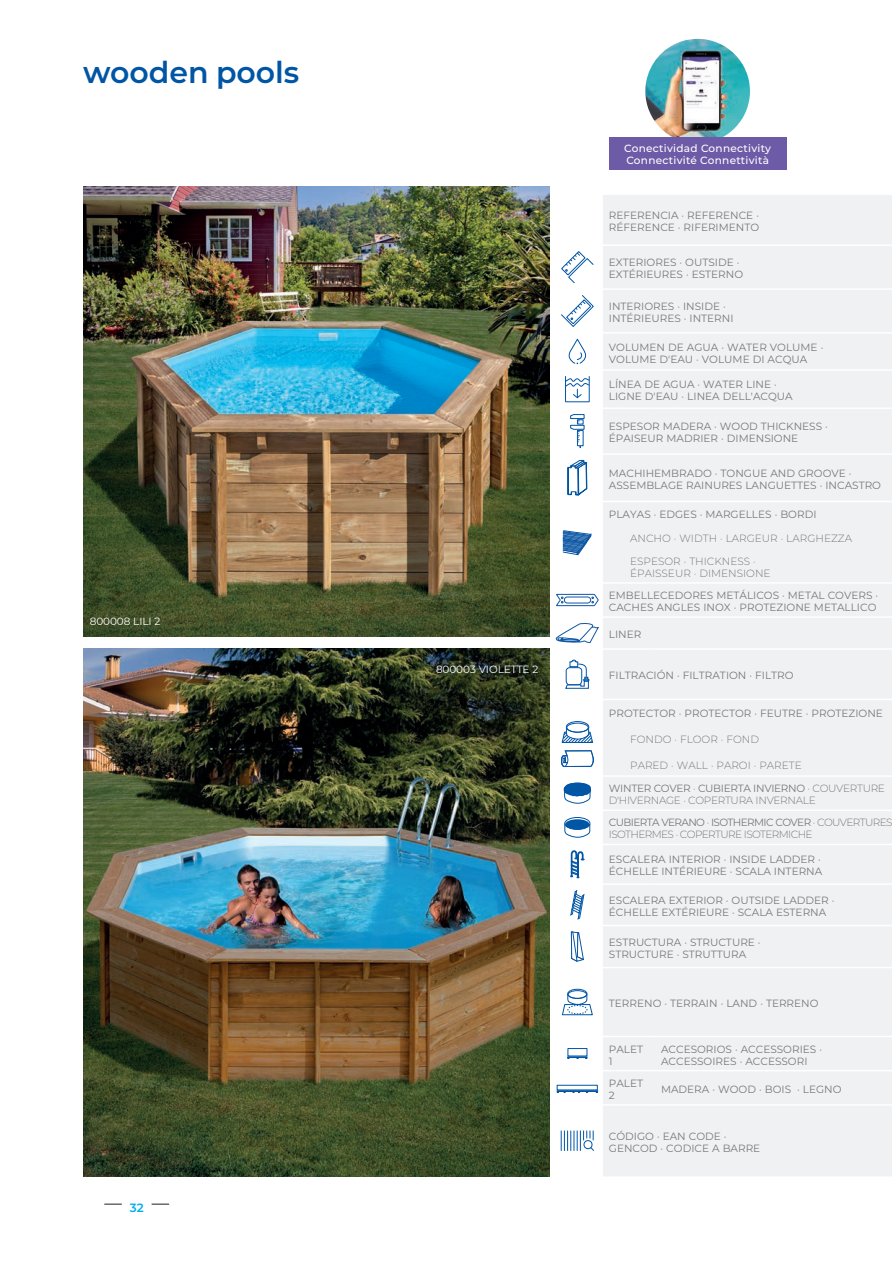
<style>
.page{position:relative;width:892px;height:1264px;background:#fff}
.page>*{position:absolute;margin:0;border:0;box-sizing:border-box;transform-origin:0 0}
.t1{font:600 30px "Montserrat";color:#0155a5}
.t2{font:600 12px "Montserrat";color:#00aeef}
.t3{font:10.5px/12px "Montserrat";color:#76797b}
.t4{font:300 10.5px/23px "Montserrat";color:#76797b}
.t5{font:300 10.5px/12px "Montserrat";letter-spacing:-.06em;color:#76797b}
.t6{font:300 10.5px/12px "Montserrat";letter-spacing:-.03em;color:#76797b}
.t7{font:500 10.5px/12.6px "Montserrat";letter-spacing:.025em;color:#fff}
.t8{font:10.5px "Montserrat";letter-spacing:-.01em;color:#fff}
.s1{font-weight:400}
</style>
<div class="page">
<svg style="left:152px;top:1203px;width:17px;height:1px"></svg>
<svg style="left:104px;top:1203px;width:18px;height:1px"></svg>
<img style="left:83px;top:186px;width:466px;height:450px">
<img style="left:83px;top:648px;width:466px;height:528px">
<div style="left:603px;top:195px;width:289px;height:981px;background:#f0f1f2"></div>
<hr style="left:603px;top:244px;width:47px;height:2px;background:#fff">
<hr style="left:655px;top:244px;width:237px;height:2px;background:#fff">
<hr style="left:603px;top:288px;width:47px;height:2px;background:#fff">
<hr style="left:655px;top:288px;width:237px;height:2px;background:#fff">
<hr style="left:603px;top:332px;width:47px;height:1px;background:#fff">
<hr style="left:655px;top:332px;width:237px;height:1px;background:#fff">
<hr style="left:603px;top:369px;width:47px;height:2px;background:#fff">
<hr style="left:655px;top:369px;width:237px;height:2px;background:#fff">
<hr style="left:603px;top:407px;width:47px;height:2px;background:#fff">
<hr style="left:655px;top:407px;width:237px;height:2px;background:#fff">
<hr style="left:603px;top:453px;width:47px;height:1px;background:#fff">
<hr style="left:655px;top:453px;width:237px;height:1px;background:#fff">
<hr style="left:603px;top:500px;width:47px;height:2px;background:#fff">
<hr style="left:655px;top:500px;width:237px;height:2px;background:#fff">
<hr style="left:603px;top:582px;width:47px;height:1px;background:#fff">
<hr style="left:655px;top:582px;width:237px;height:1px;background:#fff">
<hr style="left:603px;top:616px;width:47px;height:1px;background:#fff">
<hr style="left:655px;top:616px;width:237px;height:1px;background:#fff">
<hr style="left:603px;top:648px;width:47px;height:1px;background:#fff">
<hr style="left:655px;top:648px;width:237px;height:1px;background:#fff">
<hr style="left:603px;top:698px;width:47px;height:2px;background:#fff">
<hr style="left:655px;top:698px;width:237px;height:2px;background:#fff">
<hr style="left:603px;top:775px;width:47px;height:1px;background:#fff">
<hr style="left:655px;top:775px;width:237px;height:1px;background:#fff">
<hr style="left:603px;top:809px;width:47px;height:1px;background:#fff">
<hr style="left:655px;top:809px;width:237px;height:1px;background:#fff">
<hr style="left:603px;top:843px;width:47px;height:2px;background:#fff">
<hr style="left:655px;top:843px;width:237px;height:2px;background:#fff">
<hr style="left:603px;top:883px;width:47px;height:1px;background:#fff">
<hr style="left:655px;top:883px;width:237px;height:1px;background:#fff">
<hr style="left:603px;top:924px;width:47px;height:2px;background:#fff">
<hr style="left:655px;top:924px;width:237px;height:2px;background:#fff">
<hr style="left:603px;top:966px;width:47px;height:2px;background:#fff">
<hr style="left:655px;top:966px;width:237px;height:2px;background:#fff">
<hr style="left:603px;top:1035px;width:47px;height:1px;background:#fff">
<hr style="left:655px;top:1035px;width:237px;height:1px;background:#fff">
<hr style="left:603px;top:1069px;width:47px;height:2px;background:#fff">
<hr style="left:655px;top:1069px;width:237px;height:2px;background:#fff">
<hr style="left:603px;top:1103px;width:47px;height:2px;background:#fff">
<hr style="left:655px;top:1103px;width:237px;height:2px;background:#fff">
<svg style="left:561px;top:251px;width:33px;height:33px"></svg>
<svg style="left:561px;top:295px;width:33px;height:32px"></svg>
<svg style="left:568px;top:339px;width:18px;height:25px"></svg>
<svg style="left:565px;top:376px;width:25px;height:26px"></svg>
<svg style="left:570px;top:414px;width:15px;height:34px"></svg>
<svg style="left:567px;top:459px;width:21px;height:37px"></svg>
<svg style="left:563px;top:530px;width:28px;height:25px"></svg>
<svg style="left:556px;top:593px;width:43px;height:13px"></svg>
<svg style="left:555px;top:623px;width:44px;height:21px"></svg>
<svg style="left:565px;top:659px;width:24px;height:30px"></svg>
<div style="left:566px;top:722px;width:22px;height:10px;border:1px solid #0155a5;border-radius:50%"></div>
<div style="left:566px;top:721px;width:23px;height:11px;border:1px solid #0155a5;border-radius:50%"></div>
<svg style="left:561px;top:726px;width:32px;height:17px"></svg>
<svg style="left:561px;top:750px;width:33px;height:18px"></svg>
<svg style="left:563px;top:782px;width:29px;height:96px"></svg>
<svg style="left:570px;top:889px;width:15px;height:30px"></svg>
<svg style="left:570px;top:931px;width:14px;height:31px"></svg>
<div style="left:568px;top:990px;width:19px;height:8px;border:1px solid #0155a5;border-radius:50%"></div>
<div style="left:567px;top:988px;width:20px;height:10px;border:1px solid #0155a5;border-radius:50%"></div>
<svg style="left:562px;top:992px;width:31px;height:23px"></svg>
<div style="left:567px;top:1047px;width:20px;height:9px;border:1px solid #0155a5"></div>
<svg style="left:567px;top:1056px;width:20px;height:2px"></svg>
<div style="left:557px;top:1090px;width:41px;height:1px;border:1px solid #0155a5"></div>
<svg style="left:561px;top:1130px;width:33px;height:21px"></svg>
<img style="left:645px;top:41px;width:38px;height:48px">
<div style="left:609px;top:137px;width:177px;height:33px;background:#6e5ba7"></div>
<h1 class="t1" style="left:83px;top:51px;width:218px">wooden pools</h1>
<p class="t8" style="left:90px;top:614px;width:72px">800008 LILI 2</p>
<p class="t2" style="left:130px;top:1198px;width:15px">32</p>
<p class="t8" style="left:436px;top:661px;width:104px">800003 VIOLETTE 2</p>
<p class="t7" style="left:624px;top:141px;width:148px">Conectividad Connectivity<br>Connectivité Connettività</p>
<p class="t3" style="left:609px;top:209px;width:152px">REFERENCIA · REFERENCE ·<br>RÉFERENCE · RIFERIMENTO</p>
<p class="t3" style="left:609px;top:256px;width:136px">EXTERIORES · OUTSIDE ·<br>EXTÉRIEURES · ESTERNO</p>
<p class="t3" style="left:609px;top:300px;width:126px">INTERIORES · INSIDE ·<br>INTÉRIEURES · INTERNI</p>
<p class="t3" style="left:609px;top:340px;width:216px">VOLUMEN DE AGUA · WATER VOLUME ·<br>VOLUME D'EAU · VOLUME DI ACQUA</p>
<p class="t3" style="left:609px;top:378px;width:185px">LÍNEA DE AGUA · WATER LINE ·<br>LIGNE D'EAU · LINEA DELL'ACQUA</p>
<p class="t3" style="left:609px;top:420px;width:220px">ESPESOR MADERA · WOOD THICKNESS ·<br>ÉPAISEUR MADRIER · DIMENSIONE</p>
<p class="t3" style="left:609px;top:466px;width:274px">MACHIHEMBRADO · TONGUE AND GROOVE ·<br>ASSEMBLAGE RAINURES LANGUETTES · INCASTRO</p>
<p class="t3" style="left:609px;top:508px;width:209px">PLAYAS · EDGES · MARGELLES · BORDI</p>
<p class="t4" style="left:630px;top:526px;width:223px">ANCHO · WIDTH · LARGEUR · LARGHEZZA<br>ESPESOR · THICKNESS ·</p>
<p class="t4" style="left:630px;top:561px;width:142px">ÉPAISSEUR · DIMENSIONE</p>
<p class="t3" style="left:609px;top:589px;width:271px">EMBELLECEDORES METÁLICOS · METAL COVERS ·<br>CACHES ANGLES INOX · PROTEZIONE METALLICO</p>
<p class="t3" style="left:609px;top:628px;width:34px">LINER</p>
<p class="t3" style="left:609px;top:669px;width:186px">FILTRACIÓN · FILTRATION · FILTRO</p>
<p class="t3" style="left:609px;top:706px;width:276px">PROTECTOR · PROTECTOR · FEUTRE · PROTEZIONE</p>
<p class="t4" style="left:630px;top:727px;width:130px">FONDO · FLOOR · FOND</p>
<p class="t4" style="left:630px;top:752px;width:173px">PARED · WALL · PAROI · PARETE</p>
<p class="t6" style="left:609px;top:782px;width:277px"><span class="s1">WINTER COVER</span> · <span class="s1">CUBIERTA INVIERNO</span> · COUVERTURE<br>D'HIVERNAGE · COPERTURA INVERNALE</p>
<p class="t5" style="left:609px;top:816px;width:285px"><span class="s1">CUBIERTA VERANO</span> · <span class="s1">ISOTHERMIC COVER</span> · COUVERTURES<br>ISOTHERMES · COPERTURE ISOTERMICHE</p>
<p class="t3" style="left:609px;top:853px;width:215px">ESCALERA INTERIOR · INSIDE LADDER ·<br>ÉCHELLE INTÉRIEURE · SCALA INTERNA</p>
<p class="t3" style="left:609px;top:893px;width:227px">ESCALERA EXTERIOR · OUTSIDE LADDER ·<br>ÉCHELLE EXTÉRIEURE · SCALA ESTERNA</p>
<p class="t3" style="left:609px;top:935px;width:153px">ESTRUCTURA · STRUCTURE ·<br>STRUCTURE · STRUTTURA</p>
<p class="t3" style="left:609px;top:996px;width:211px">TERRENO · TERRAIN · LAND · TERRENO</p>
<p class="t3" style="left:609px;top:1042px;width:36px">PALET<br>1</p>
<p class="t3" style="left:661px;top:1042px;width:162px">ACCESORIOS · ACCESSORIES ·<br>ACCESSOIRES · ACCESSORI</p>
<p class="t3" style="left:609px;top:1076px;width:36px">PALET<br>2</p>
<p class="t3" style="left:661px;top:1082px;width:182px">MADERA · WOOD · BOIS · LEGNO</p>
<p class="t3" style="left:609px;top:1129px;width:153px">CÓDIGO · EAN CODE ·<br>GENCOD · CODICE A BARRE</p>
</div>
